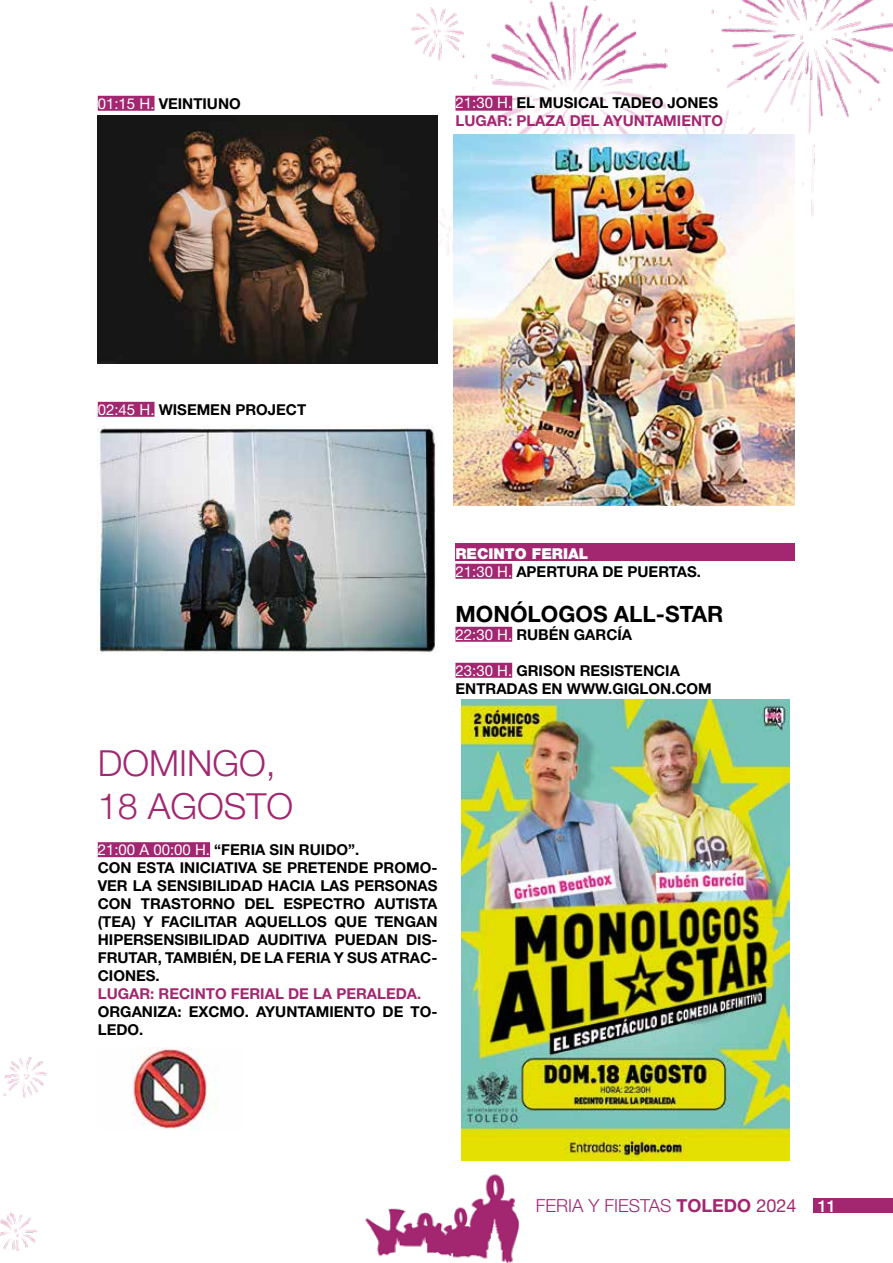
<style>
.page{position:relative;width:893px;height:1263px;background:#fff}
.page>*{position:absolute;margin:0;border:0;box-sizing:border-box;transform-origin:0 0}
.t1{font:300 36px/43.2px "Helvetica Neue LT Std";color:#a22770}
.t2{font:700 22.5px "Helvetica Neue LT Std";color:#000}
.t3{font:300 18px "Helvetica Neue LT Std";color:#a22770}
.t4{font:700 15px/18px "Helvetica Neue LT Std";color:#000}
.t5{font:700 15px/18px "Helvetica Neue LT Std";color:#a22770}
.s1{font-weight:400;color:#fff}
.s2{color:#000}
.s3{font-weight:900;color:#fff}
.s4{font-weight:700}
.s5{font-weight:400}
.s6{font-weight:500;font-size:16.5px;color:#fff}
</style>
<div class="page">
<div style="left:813px;top:1198px;width:80px;height:14px;background:#a22770"></div>
<img style="left:365px;top:1174px;width:155px;height:89px">
<img style="left:411px;top:0;width:482px;height:170px">
<div style="left:79px;top:81px;width:735px;height:1084px;background:#fff"></div>
<img style="left:0;top:1057px;width:47px;height:194px">
<div style="left:98px;top:96px;width:56px;height:15px;background:#a22770"></div>
<div style="left:98px;top:402px;width:56px;height:15px;background:#a22770"></div>
<div style="left:455px;top:96px;width:57px;height:15px;background:#a22770"></div>
<div style="left:455px;top:543px;width:340px;height:18px;background:#a22770"></div>
<div style="left:455px;top:564px;width:57px;height:15px;background:#a22770"></div>
<div style="left:455px;top:627px;width:57px;height:15px;background:#a22770"></div>
<div style="left:455px;top:663px;width:57px;height:15px;background:#a22770"></div>
<img style="left:97px;top:115px;width:340px;height:249px">
<img style="left:97px;top:425px;width:339px;height:228px">
<img style="left:461px;top:699px;width:329px;height:462px">
<img style="left:454px;top:135px;width:340px;height:370px">
<div style="left:98px;top:842px;width:112px;height:15px;background:#a22770"></div>
<img style="left:132px;top:1048px;width:85px;height:81px">
<p class="t4" style="left:98px;top:94px;width:145px"><span class="s1">01:15 H.</span> VEINTIUNO</p>
<p class="t5" style="left:455px;top:94px;width:269px"><span class="s1">21:30 H.</span> <span class="s2">EL MUSICAL TADEO JONES<br></span>LUGAR: PLAZA DEL AYUNTAMIENTO</p>
<p class="t4" style="left:98px;top:400px;width:210px"><span class="s1">02:45 H.</span> WISEMEN PROJECT</p>
<p class="t4" style="left:455px;top:544px;width:247px"><span class="s3">RECINTO FERIAL<br></span><span class="s1">21:30 H.</span> APERTURA DE PUERTAS.</p>
<h2 class="t2" style="left:455px;top:600px;width:269px">MONÓLOGOS ALL-STAR</h2>
<p class="t4" style="left:455px;top:625px;width:178px"><span class="s1">22:30 H.</span> RUBÉN GARCÍA</p>
<p class="t4" style="left:455px;top:661px;width:258px"><span class="s1">23:30 H.</span> GRISON RESISTENCIA<br>ENTRADAS EN WWW.GIGLON.COM</p>
<h1 class="t1" style="left:98px;top:740px;width:197px">DOMINGO,<br>18 AGOSTO</h1>
<p class="t4" style="left:98px;top:840px;width:341px"><span class="s1">21:00 A 00:00 H.</span> “FERIA SIN RUIDO”.<br>CON ESTA INICIATIVA SE PRETENDE PROMO-VER LA SENSIBILIDAD HACIA LAS PERSONAS CON TRASTORNO DEL ESPECTRO AUTISTA (TEA) Y FACILITAR AQUELLOS QUE TENGAN HIPERSENSIBILIDAD AUDITIVA PUEDAN DIS-FRUTAR, TAMBIÉN, DE LA FERIA Y SUS ATRAC-CIONES.</p>
<p class="t5" style="left:98px;top:984px;width:325px">LUGAR: RECINTO FERIAL DE LA PERALEDA.</p>
<p class="t4" style="left:98px;top:1002px;width:341px">ORGANIZA: EXCMO. AYUNTAMIENTO DE TO-<br>LEDO.</p>
<p class="t3" style="left:536px;top:1195px;width:302px">FERIA Y FIESTAS <span class="s4">TOLEDO</span> <span class="s5">2024</span> <span class="s6">11</span></p>
</div>
